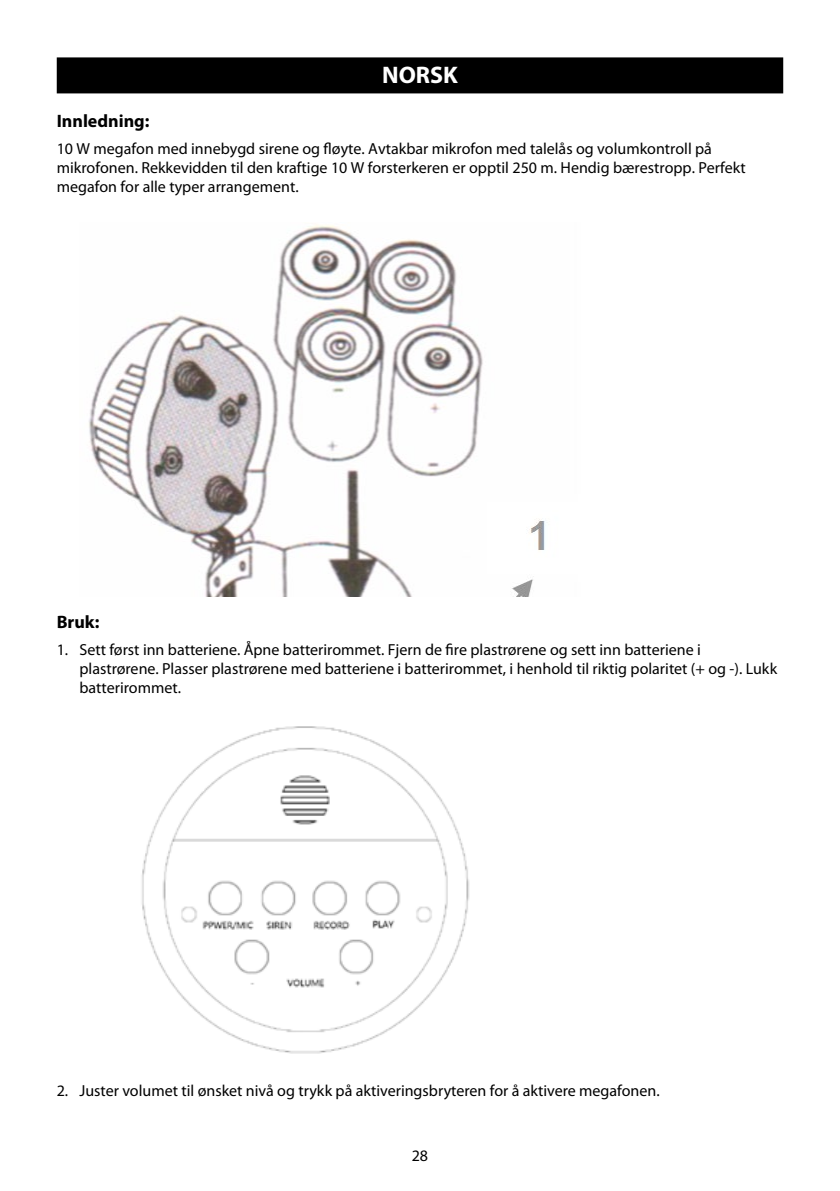
<style>
.page{position:relative;width:840px;height:1191px;background:#fff}
.page>*{position:absolute;margin:0;border:0;box-sizing:border-box;transform-origin:0 0}
.t1{font:700 24px "Myriad Pro";color:#fff}
.t2{font:700 18px "Myriad Pro";color:#000}
.t3{font:16px/19.2px "Myriad Pro";color:#000}
</style>
<div class="page">
<div style="left:57px;top:57px;width:725px;height:36px;background:#000"></div>
<img style="left:89px;top:224px;width:457px;height:373px">
<img style="left:142px;top:726px;width:328px;height:328px">
<h1 class="t1" style="left:382px;top:59px;width:77px">NORSK</h1>
<p class="t2" style="left:57px;top:109px;width:94px">Innledning:</p>
<p class="t3" style="left:57px;top:138px;width:690px">10 W megafon med innebygd sirene og fløyte. Avtakbar mikrofon med talelås og volumkontroll på mikrofonen. Rekkevidden til den kraftige 10 W forsterkeren er opptil 250 m. Hendig bærestropp. Perfekt megafon for alle typer arrangement.</p>
<p class="t2" style="left:57px;top:610px;width:44px">Bruk:</p>
<p class="t3" style="left:79px;top:640px;width:698px;text-indent:-23px">1. Sett først inn batteriene. Åpne batterirommet. Fjern de fire plastrørene og sett inn batteriene i plastrørene. Plasser plastrørene med batteriene i batterirommet, i henhold til riktig polaritet (+ og -). Lukk batterirommet.</p>
<p class="t3" style="left:57px;top:1081px;width:604px">2. Juster volumet til ønsket nivå og trykk på aktiveringsbryteren for å aktivere megafonen.</p>
<p class="t3" style="left:411px;top:1146px;width:18px">28</p>
</div>
